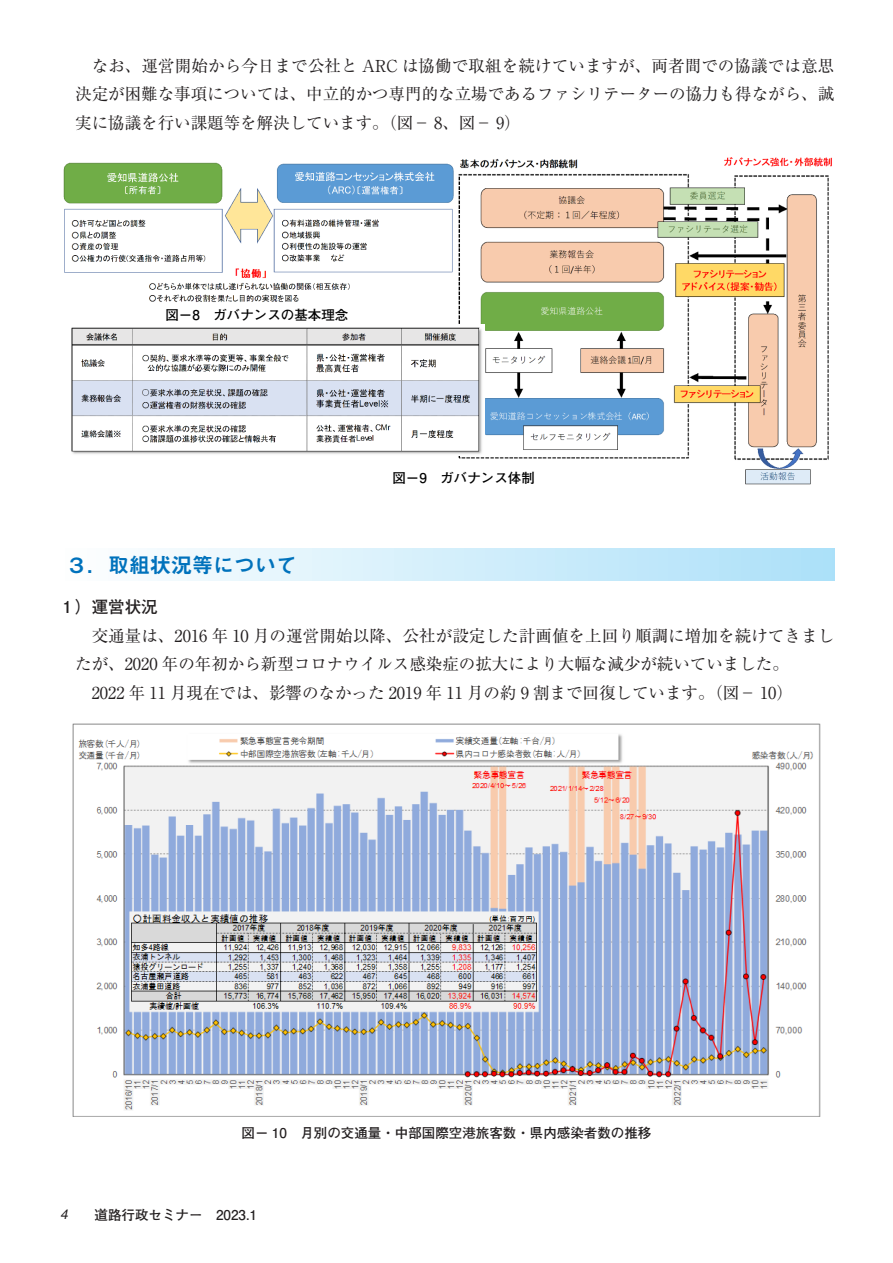
<style>
.page{position:relative;width:893px;height:1263px;background:#fff}
.page>*{position:absolute;margin:0;border:0;box-sizing:border-box;transform-origin:0 0}
.t1{font:21px "Midashi Go Pro MB31 90 msp RKSJ H";color:#0072bc}
.t2{font:16.5px/28.5px "Ryumin Pr 6 N Reg 90 msp RKSJ H";color:#231f20;text-align:justify}
.t3{font:16.5px "Futo Go B101 Pro Bold 90 msp RKSJ H";color:#231f20}
.t4{font:13.5px "Futo Go B101 Pro Bold 90 msp RKSJ H";color:#231f20}
.t5{font:13.5px "Futo Go B101 Pr 6 N Bold 90 msp RKSJ H";color:#000}
.s1{font-family:"Helvetica";font-style:italic}
</style>
<div class="page">
<img style="left:458px;top:157px;width:374px;height:328px">
<img style="left:63px;top:162px;width:391px;height:140px">
<img style="left:71px;top:325px;width:413px;height:131px">
<div style="left:59px;top:549px;width:775px;height:31px;background:linear-gradient(to right,#fefefe,#ace0f9)"></div>
<img style="left:72px;top:724px;width:748px;height:393px">
<p class="t2" style="left:75px;top:53px;width:761px;text-indent:16px">なお、運営開始から今日まで公社と ARC は協働で取組を続けていますが、両者間での協議では意思決定が困難な事項については、中立的かつ専門的な立場であるファシリテーターの協力も得ながら、誠実に協議を行い課題等を解決しています。（図－ 8、図－ 9）</p>
<p class="t5" style="left:165px;top:310px;width:185px">図－8　ガバナンスの基本理念</p>
<p class="t5" style="left:392px;top:473px;width:144px">図－9　ガバナンス体制</p>
<p class="t1" style="left:66px;top:557px;width:233px">３．取組状況等について</p>
<p class="t3" style="left:59px;top:601px;width:100px">１）運営状況</p>
<p class="t2" style="left:92px;top:623px;width:744px">交通量は、2016 年 10 月の運営開始以降、公社が設定した計画値を上回り順調に増加を続けてきまし</p>
<p class="t2" style="left:75px;top:652px;width:715px">たが、2020 年の年初から新型コロナウイルス感染症の拡大により大幅な減少が続いていました。</p>
<p class="t2" style="left:92px;top:680px;width:703px">2022 年 11 月現在では、影響のなかった 2019 年 11 月の約 9 割まで回復しています。（図－ 10）</p>
<p class="t4" style="left:242px;top:1128px;width:411px">図－ 10　月別の交通量・中部国際空港旅客数・県内感染者数の推移</p>
<p class="t4" style="left:60px;top:1209px;width:199px"><span class="s1">4</span>　　道路行政セミナー　2023.1</p>
</div>
